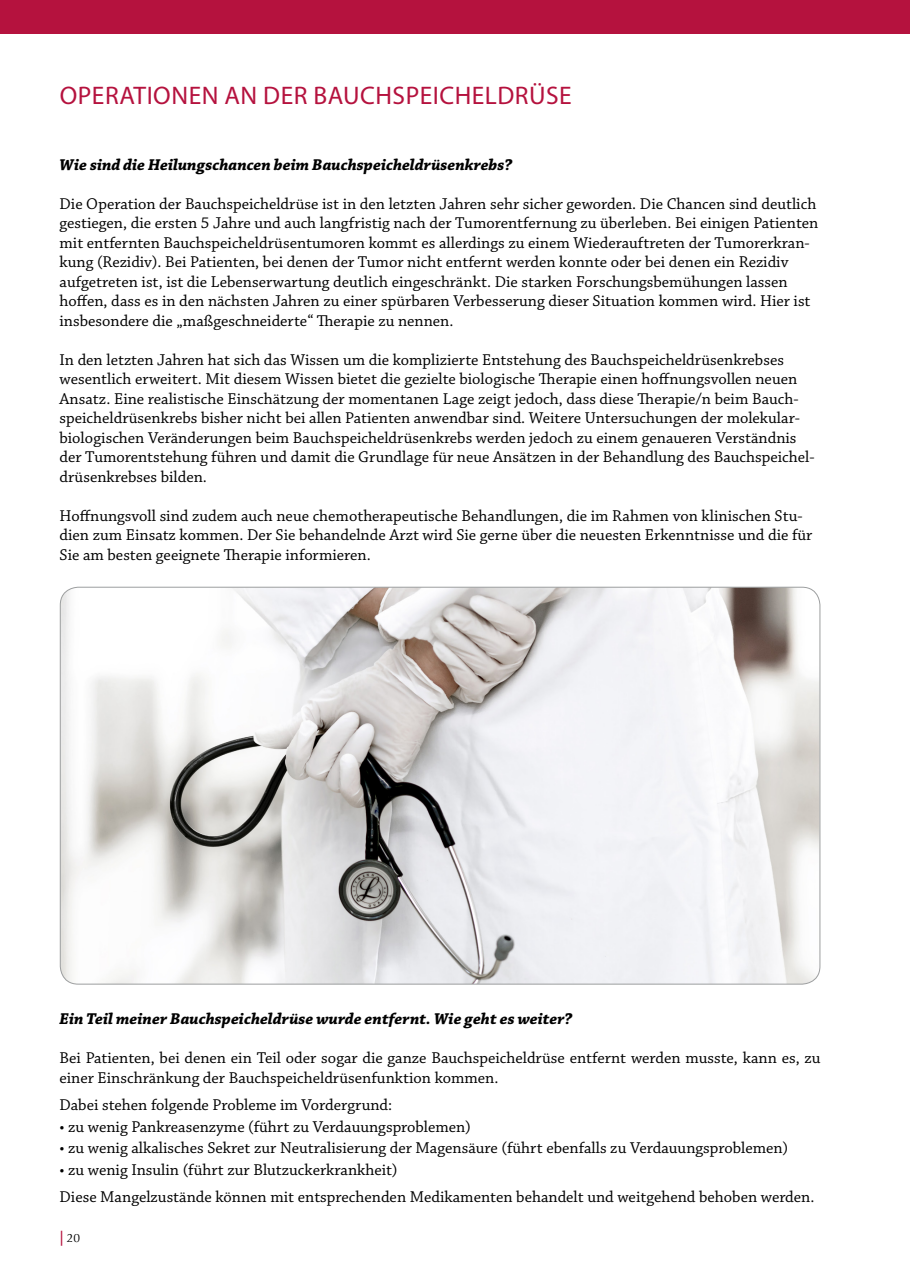
<style>
.page{position:relative;width:910px;height:1280px;background:#fff}
.page>*{position:absolute;margin:0;border:0;box-sizing:border-box;transform-origin:0 0}
.t1{font:25.5px "Myriad Pro";letter-spacing:.02em;color:#b5123e}
.t2{font:16.5px/19.5px "Chaparral Pro";color:#000}
.t3{font:italic 700 16.5px "Chaparral Pro";color:#000}
.t4{font:12px "Optima LT";color:#000}
.s1{font-weight:700;font-size:15px;color:#b5123e}
</style>
<div class="page">
<div style="left:0;top:0;width:910px;height:33px;background:#b5123e"></div>
<img style="left:60px;top:587px;width:760px;height:397px">
<h1 class="t1" style="left:60px;top:80px;width:514px">OPERATIONEN AN DER BAUCHSPEICHELDRÜSE</h1>
<p class="t3" style="left:60px;top:155px;width:454px">Wie sind die Heilungschancen beim Bauchspeicheldrüsenkrebs?</p>
<p class="t2" style="left:60px;top:194px;width:760px">Die Operation der Bauchspeicheldrüse ist in den letzten Jahren sehr sicher geworden. Die Chancen sind deutlich gestiegen, die ersten 5 Jahre und auch langfristig nach der Tumorentfernung zu überleben. Bei einigen Patienten mit entfernten Bauchspeicheldrüsentumoren kommt es allerdings zu einem Wiederauftreten der Tumorerkran&shy;kung (Rezidiv). Bei Patienten, bei denen der Tumor nicht entfernt werden konnte oder bei denen ein Rezidiv aufgetreten ist, ist die Lebenserwartung deutlich eingeschränkt. Die starken Forschungsbemühungen lassen hoffen, dass es in den nächsten Jahren zu einer spürbaren Verbesserung dieser Situation kommen wird. Hier ist insbesondere die „maßgeschneiderte“ Therapie zu nennen.</p>
<p class="t2" style="left:60px;top:350px;width:757px">In den letzten Jahren hat sich das Wissen um die komplizierte Entstehung des Bauchspeicheldrüsenkrebses wesentlich erweitert. Mit diesem Wissen bietet die gezielte biologische Therapie einen hoffnungsvollen neuen Ansatz. Eine realistische Einschätzung der momentanen Lage zeigt jedoch, dass diese Therapie/n beim Bauch&shy;speicheldrüsenkrebs bisher nicht bei allen Patienten anwendbar sind. Weitere Untersuchungen der molekular&shy;biologischen Veränderungen beim Bauchspeicheldrüsenkrebs werden jedoch zu einem genaueren Verständnis der Tumorentstehung führen und damit die Grundlage für neue Ansätzen in der Behandlung des Bauchspeichel&shy;drüsenkrebses bilden.</p>
<p class="t2" style="left:60px;top:506px;width:754px">Hoffnungsvoll sind zudem auch neue chemotherapeutische Behandlungen, die im Rahmen von klinischen Stu&shy;dien zum Einsatz kommen. Der Sie behandelnde Arzt wird Sie gerne über die neuesten Erkenntnisse und die für<br>Sie am besten geeignete Therapie informieren.</p>
<p class="t3" style="left:60px;top:1009px;width:514px">Ein Teil meiner Bauchspeicheldrüse wurde entfernt. Wie geht es weiter?</p>
<p class="t2" style="left:60px;top:1049px;width:763px">Bei Patienten, bei denen ein Teil oder sogar die ganze Bauchspeicheldrüse entfernt werden musste, kann es, zu einer Einschränkung der Bauchspeicheldrüsenfunktion kommen.</p>
<p class="t2" style="left:60px;top:1095px;width:334px">Dabei stehen folgende Probleme im Vordergrund:</p>
<p class="t2" style="left:60px;top:1117px;width:413px">• zu wenig Pankreasenzyme (führt zu Verdauungsproblemen)</p>
<p class="t2" style="left:60px;top:1139px;width:730px">• zu wenig alkalisches Sekret zur Neutralisierung der Magensäure (führt ebenfalls zu Verdauungsproblemen)</p>
<p class="t2" style="left:60px;top:1157px;width:756px;line-height:27px">• zu wenig Insulin (führt zur Blutzuckerkrankheit)<br>Diese Mangelzustände können mit entsprechenden Medikamenten behandelt und weitgehend behoben werden.</p>
<p class="t4" style="left:57px;top:1231px;width:25px"><span class="s1">|</span>20</p>
</div>
